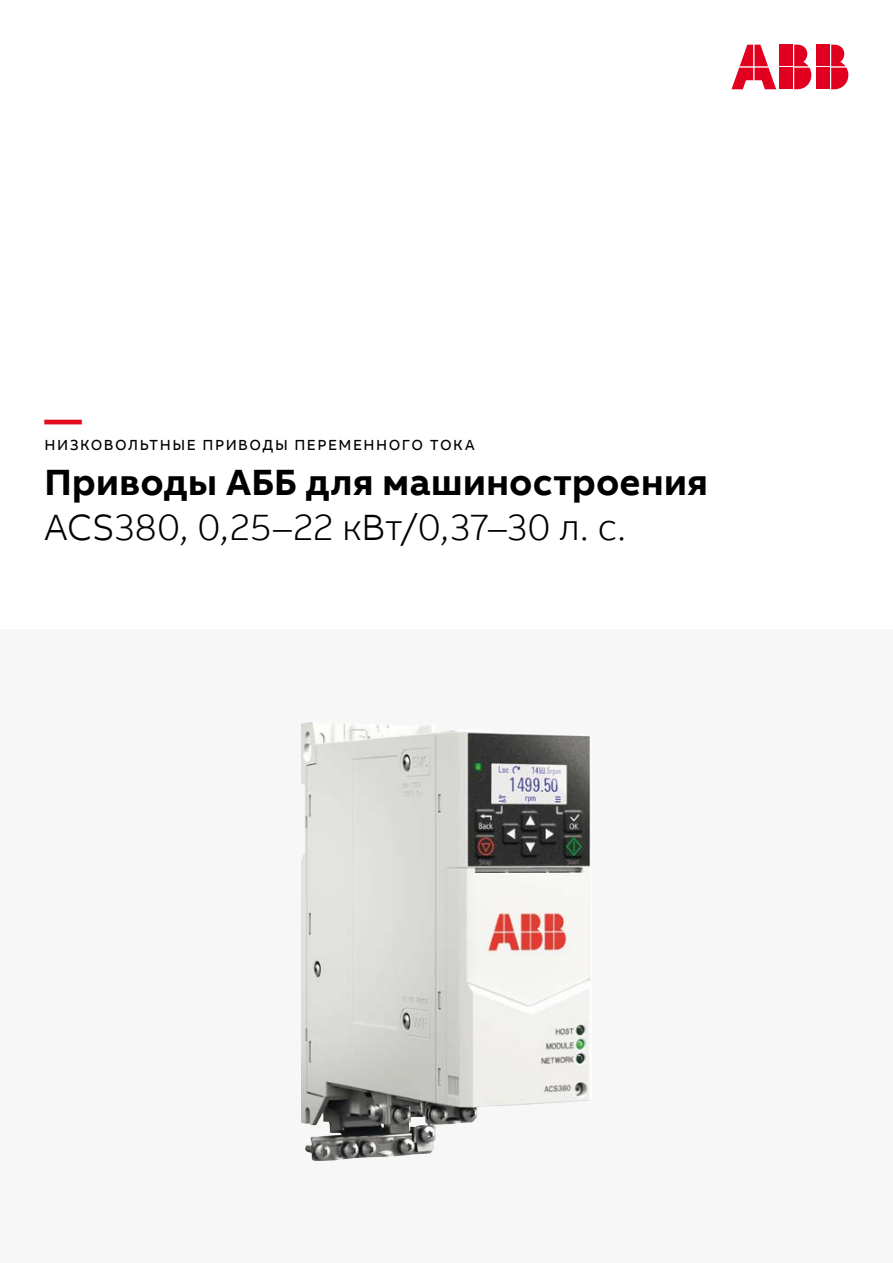
<style>
.page{position:relative;width:893px;height:1263px;background:#fff}
.page>*{position:absolute;margin:0;border:0;box-sizing:border-box;transform-origin:0 0}
.t1{font:300 37.5px "AB Bvoice";letter-spacing:.005em;color:#000}
.t2{font:700 37.5px "AB Bvoice";letter-spacing:.01em;color:#000}
.t3{font:700 37.5px "AB Bvoice";color:#e20c1d}
.t4{font:15px "AB Bvoice";letter-spacing:.1em;color:#000}
</style>
<div class="page">
<div style="left:0;top:630px;width:893px;height:633px;background:#f8f7f7"></div>
<img style="left:301px;top:722px;width:290px;height:439px">
<div style="left:817px;top:45px;width:13px;height:21px;background:#e20020"></div>
<div style="left:817px;top:68px;width:13px;height:21px;background:#e20020"></div>
<svg style="left:831px;top:45px;width:17px;height:44px"></svg>
<svg style="left:731px;top:45px;width:45px;height:44px"></svg>
<div style="left:780px;top:45px;width:13px;height:21px;background:#e20020"></div>
<div style="left:780px;top:68px;width:13px;height:21px;background:#e20020"></div>
<svg style="left:794px;top:45px;width:17px;height:44px"></svg>
<h1 class="t3" style="left:45px;top:395px;width:39px">—</h1>
<p class="t4" style="left:45px;top:435px;width:431px">НИЗКОВОЛЬТНЫЕ ПРИВОДЫ ПЕРЕМЕННОГО ТОКА</p>
<h1 class="t2" style="left:45px;top:458px;width:665px">Приводы АББ для машиностроения</h1>
<h1 class="t1" style="left:45px;top:505px;width:583px">ACS380, 0,25–22 кВт/0,37–30 л. с.</h1>
</div>
